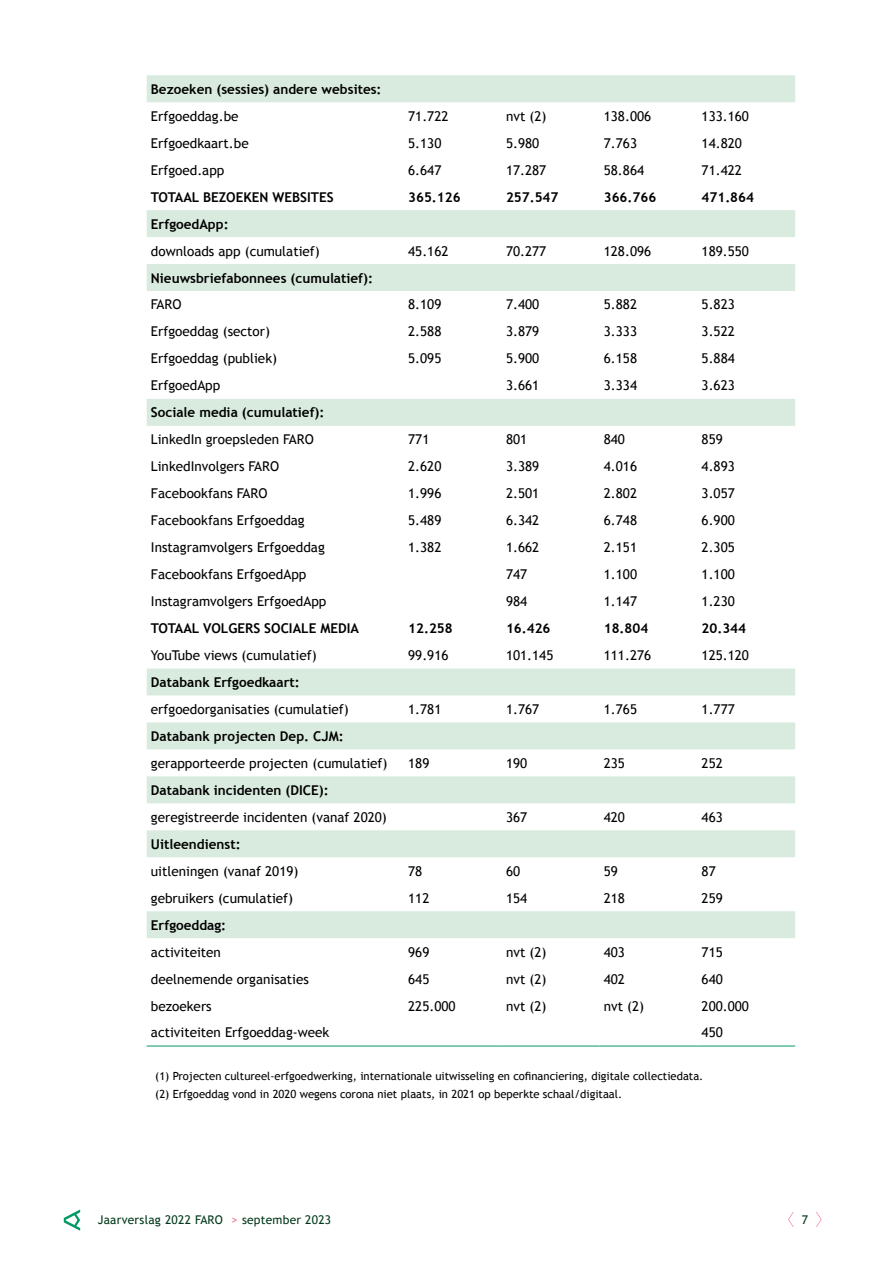
<style>
.page{position:relative;width:893px;height:1263px;background:#fff}
.page>*{position:absolute;margin:0;border:0;box-sizing:border-box;transform-origin:0 0}
.t1{font:13.5px "Trebuchet MS";color:#000}
.t2{font:700 13.5px "Trebuchet MS";color:#000}
.t3{font:12px "Trebuchet MS";letter-spacing:.02em;color:#003819}
.t4{font:11.25px/18px "Trebuchet MS";color:#000}
.s1{font-weight:700;color:#f18fa1}
</style>
<div class="page">
<svg style="left:788px;top:1212px;width:6px;height:15px"></svg>
<svg style="left:816px;top:1212px;width:5px;height:15px"></svg>
<svg style="left:64px;top:1209px;width:16px;height:22px"></svg>
<svg style="left:147px;top:75px;width:648px;height:863px"></svg>
<hr style="left:147px;top:1046px;width:257px;height:1px;background:#009a63">
<hr style="left:404px;top:1046px;width:98px;height:1px;background:#009a63">
<hr style="left:502px;top:1046px;width:98px;height:1px;background:#009a63">
<hr style="left:600px;top:1046px;width:97px;height:1px;background:#009a63">
<hr style="left:697px;top:1046px;width:98px;height:1px;background:#009a63">
<p class="t2" style="left:151px;top:81px;width:232px">Bezoeken (sessies) andere websites:</p>
<p class="t1" style="left:151px;top:108px;width:89px">Erfgoeddag.be</p>
<p class="t1" style="left:408px;top:108px;width:42px">71.722</p>
<p class="t1" style="left:506px;top:108px;width:42px">nvt (2)</p>
<p class="t1" style="left:604px;top:108px;width:49px">138.006</p>
<p class="t1" style="left:702px;top:108px;width:49px">133.160</p>
<p class="t1" style="left:151px;top:135px;width:99px">Erfgoedkaart.be</p>
<p class="t1" style="left:408px;top:135px;width:35px">5.130</p>
<p class="t1" style="left:506px;top:135px;width:35px">5.980</p>
<p class="t1" style="left:604px;top:135px;width:35px">7.763</p>
<p class="t1" style="left:702px;top:135px;width:42px">14.820</p>
<p class="t1" style="left:151px;top:162px;width:75px">Erfgoed.app</p>
<p class="t1" style="left:408px;top:162px;width:35px">6.647</p>
<p class="t1" style="left:506px;top:162px;width:42px">17.287</p>
<p class="t1" style="left:604px;top:162px;width:42px">58.864</p>
<p class="t1" style="left:702px;top:162px;width:42px">71.422</p>
<p class="t2" style="left:151px;top:188px;width:184px">TOTAAL BEZOEKEN WEBSITES</p>
<p class="t2" style="left:408px;top:188px;width:54px">365.126</p>
<p class="t2" style="left:506px;top:188px;width:54px">257.547</p>
<p class="t2" style="left:604px;top:188px;width:54px">366.766</p>
<p class="t2" style="left:702px;top:188px;width:54px">471.864</p>
<p class="t2" style="left:151px;top:215px;width:79px">ErfgoedApp:</p>
<p class="t1" style="left:151px;top:243px;width:170px">downloads app (cumulatief)</p>
<p class="t1" style="left:408px;top:243px;width:42px">45.162</p>
<p class="t1" style="left:506px;top:243px;width:42px">70.277</p>
<p class="t1" style="left:604px;top:243px;width:49px">128.096</p>
<p class="t1" style="left:702px;top:243px;width:49px">189.550</p>
<p class="t2" style="left:151px;top:269px;width:224px">Nieuwsbriefabonnees (cumulatief):</p>
<p class="t1" style="left:151px;top:297px;width:32px">FARO</p>
<p class="t1" style="left:408px;top:297px;width:35px">8.109</p>
<p class="t1" style="left:506px;top:297px;width:35px">7.400</p>
<p class="t1" style="left:604px;top:297px;width:35px">5.882</p>
<p class="t1" style="left:702px;top:297px;width:35px">5.823</p>
<p class="t1" style="left:151px;top:324px;width:121px">Erfgoeddag (sector)</p>
<p class="t1" style="left:408px;top:324px;width:35px">2.588</p>
<p class="t1" style="left:506px;top:324px;width:35px">3.879</p>
<p class="t1" style="left:604px;top:324px;width:35px">3.333</p>
<p class="t1" style="left:702px;top:324px;width:35px">3.522</p>
<p class="t1" style="left:151px;top:351px;width:128px">Erfgoeddag (publiek)</p>
<p class="t1" style="left:408px;top:351px;width:35px">5.095</p>
<p class="t1" style="left:506px;top:351px;width:35px">5.900</p>
<p class="t1" style="left:604px;top:351px;width:35px">6.158</p>
<p class="t1" style="left:702px;top:351px;width:35px">5.884</p>
<p class="t1" style="left:151px;top:378px;width:71px">ErfgoedApp</p>
<p class="t1" style="left:506px;top:378px;width:35px">3.661</p>
<p class="t1" style="left:604px;top:378px;width:35px">3.334</p>
<p class="t1" style="left:702px;top:378px;width:35px">3.623</p>
<p class="t2" style="left:151px;top:404px;width:175px">Sociale media (cumulatief):</p>
<p class="t1" style="left:151px;top:431px;width:164px">LinkedIn groepsleden FARO</p>
<p class="t1" style="left:408px;top:431px;width:23px">771</p>
<p class="t1" style="left:506px;top:431px;width:23px">801</p>
<p class="t1" style="left:604px;top:431px;width:23px">840</p>
<p class="t1" style="left:702px;top:431px;width:23px">859</p>
<p class="t1" style="left:151px;top:458px;width:130px">LinkedInvolgers FARO</p>
<p class="t1" style="left:408px;top:458px;width:35px">2.620</p>
<p class="t1" style="left:506px;top:458px;width:35px">3.389</p>
<p class="t1" style="left:604px;top:458px;width:35px">4.016</p>
<p class="t1" style="left:702px;top:458px;width:35px">4.893</p>
<p class="t1" style="left:151px;top:485px;width:118px">Facebookfans FARO</p>
<p class="t1" style="left:408px;top:485px;width:35px">1.996</p>
<p class="t1" style="left:506px;top:485px;width:35px">2.501</p>
<p class="t1" style="left:604px;top:485px;width:35px">2.802</p>
<p class="t1" style="left:702px;top:485px;width:35px">3.057</p>
<p class="t1" style="left:151px;top:512px;width:155px">Facebookfans Erfgoeddag</p>
<p class="t1" style="left:408px;top:512px;width:35px">5.489</p>
<p class="t1" style="left:506px;top:512px;width:35px">6.342</p>
<p class="t1" style="left:604px;top:512px;width:35px">6.748</p>
<p class="t1" style="left:702px;top:512px;width:35px">6.900</p>
<p class="t1" style="left:151px;top:539px;width:175px">Instagramvolgers Erfgoeddag</p>
<p class="t1" style="left:408px;top:539px;width:35px">1.382</p>
<p class="t1" style="left:506px;top:539px;width:35px">1.662</p>
<p class="t1" style="left:604px;top:539px;width:35px">2.151</p>
<p class="t1" style="left:702px;top:539px;width:35px">2.305</p>
<p class="t1" style="left:151px;top:566px;width:157px">Facebookfans ErfgoedApp</p>
<p class="t1" style="left:506px;top:566px;width:23px">747</p>
<p class="t1" style="left:604px;top:566px;width:35px">1.100</p>
<p class="t1" style="left:702px;top:566px;width:35px">1.100</p>
<p class="t1" style="left:151px;top:593px;width:177px">Instagramvolgers ErfgoedApp</p>
<p class="t1" style="left:506px;top:593px;width:23px">984</p>
<p class="t1" style="left:604px;top:593px;width:35px">1.147</p>
<p class="t1" style="left:702px;top:593px;width:35px">1.230</p>
<p class="t2" style="left:151px;top:620px;width:210px">TOTAAL VOLGERS SOCIALE MEDIA</p>
<p class="t2" style="left:408px;top:620px;width:46px">12.258</p>
<p class="t2" style="left:506px;top:620px;width:46px">16.426</p>
<p class="t2" style="left:604px;top:620px;width:46px">18.804</p>
<p class="t2" style="left:702px;top:620px;width:46px">20.344</p>
<p class="t1" style="left:151px;top:647px;width:167px">YouTube views (cumulatief)</p>
<p class="t1" style="left:408px;top:647px;width:42px">99.916</p>
<p class="t1" style="left:506px;top:647px;width:49px">101.145</p>
<p class="t1" style="left:604px;top:647px;width:49px">111.276</p>
<p class="t1" style="left:702px;top:647px;width:49px">125.120</p>
<p class="t2" style="left:151px;top:674px;width:150px">Databank Erfgoedkaart:</p>
<p class="t1" style="left:151px;top:701px;width:199px">erfgoedorganisaties (cumulatief)</p>
<p class="t1" style="left:408px;top:701px;width:35px">1.781</p>
<p class="t1" style="left:506px;top:701px;width:35px">1.767</p>
<p class="t1" style="left:604px;top:701px;width:35px">1.765</p>
<p class="t1" style="left:702px;top:701px;width:35px">1.777</p>
<p class="t2" style="left:151px;top:728px;width:194px">Databank projecten Dep. CJM:</p>
<p class="t1" style="left:151px;top:755px;width:238px">gerapporteerde projecten (cumulatief)</p>
<p class="t1" style="left:408px;top:755px;width:23px">189</p>
<p class="t1" style="left:506px;top:755px;width:23px">190</p>
<p class="t1" style="left:604px;top:755px;width:23px">235</p>
<p class="t1" style="left:702px;top:755px;width:23px">252</p>
<p class="t2" style="left:151px;top:781px;width:179px">Databank incidenten (DICE):</p>
<p class="t1" style="left:151px;top:809px;width:237px">geregistreerde incidenten (vanaf 2020)</p>
<p class="t1" style="left:506px;top:809px;width:23px">367</p>
<p class="t1" style="left:604px;top:809px;width:23px">420</p>
<p class="t1" style="left:702px;top:809px;width:23px">463</p>
<p class="t2" style="left:151px;top:835px;width:91px">Uitleendienst:</p>
<p class="t1" style="left:151px;top:863px;width:149px">uitleningen (vanaf 2019)</p>
<p class="t1" style="left:408px;top:863px;width:16px">78</p>
<p class="t1" style="left:506px;top:863px;width:16px">60</p>
<p class="t1" style="left:604px;top:863px;width:16px">59</p>
<p class="t1" style="left:702px;top:863px;width:16px">87</p>
<p class="t1" style="left:151px;top:890px;width:144px">gebruikers (cumulatief)</p>
<p class="t1" style="left:408px;top:890px;width:23px">112</p>
<p class="t1" style="left:506px;top:890px;width:23px">154</p>
<p class="t1" style="left:604px;top:890px;width:23px">218</p>
<p class="t1" style="left:702px;top:890px;width:23px">259</p>
<p class="t2" style="left:151px;top:916px;width:77px">Erfgoeddag:</p>
<p class="t1" style="left:151px;top:944px;width:72px">activiteiten</p>
<p class="t1" style="left:408px;top:944px;width:23px">969</p>
<p class="t1" style="left:506px;top:944px;width:42px">nvt (2)</p>
<p class="t1" style="left:604px;top:944px;width:23px">403</p>
<p class="t1" style="left:702px;top:944px;width:23px">715</p>
<p class="t1" style="left:151px;top:971px;width:159px">deelnemende organisaties</p>
<p class="t1" style="left:408px;top:971px;width:23px">645</p>
<p class="t1" style="left:506px;top:971px;width:42px">nvt (2)</p>
<p class="t1" style="left:604px;top:971px;width:23px">402</p>
<p class="t1" style="left:702px;top:971px;width:23px">640</p>
<p class="t1" style="left:151px;top:998px;width:62px">bezoekers</p>
<p class="t1" style="left:408px;top:998px;width:49px">225.000</p>
<p class="t1" style="left:506px;top:998px;width:42px">nvt (2)</p>
<p class="t1" style="left:604px;top:998px;width:42px">nvt (2)</p>
<p class="t1" style="left:702px;top:998px;width:49px">200.000</p>
<p class="t1" style="left:151px;top:1025px;width:180px">activiteiten Erfgoeddag-week</p>
<p class="t1" style="left:702px;top:1025px;width:23px">450</p>
<p class="t4" style="left:155px;top:1067px;width:550px">(1) Projecten cultureel-erfgoedwerking, internationale uitwisseling en cofinanciering, digitale collectiedata. (2) Erfgoeddag vond in 2020 wegens corona niet plaats, in 2021 op beperkte schaal/digitaal.</p>
<p class="t3" style="left:98px;top:1213px;width:235px">Jaarverslag 2022 FARO <span class="s1">&gt;</span> september 2023</p>
<p class="t3" style="left:802px;top:1213px;width:8px">7</p>
</div>
